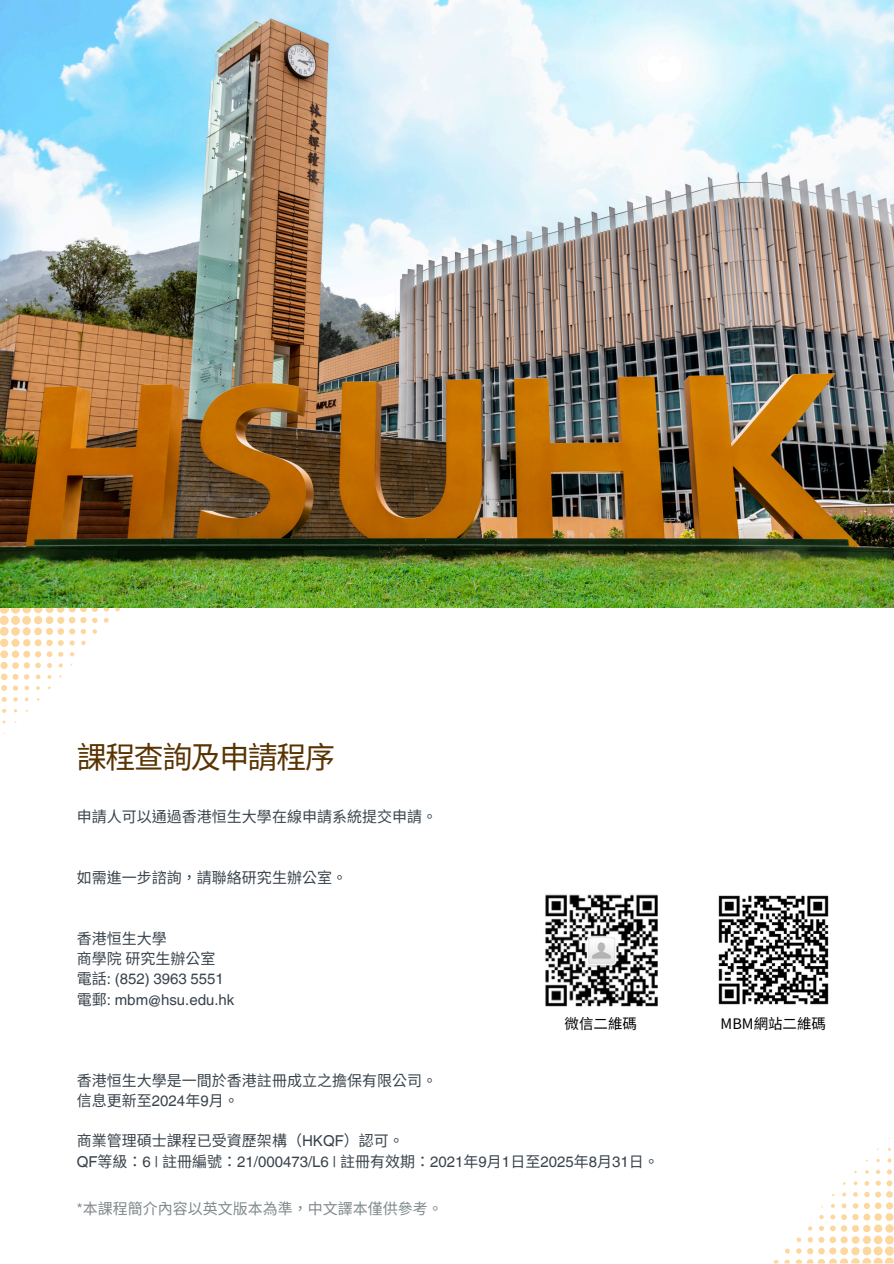
<style>
.page{position:relative;width:894px;height:1264px;background:#fff}
.page>*{position:absolute;margin:0;border:0;box-sizing:border-box;transform-origin:0 0}
.t1{font:30px "Noto Sans CJ Ksc";color:#593302}
.t2{font:15px/20.2px "Noto Sans CJ Ksc";color:#39434c}
.t3{font:15px "Helvetica World";color:#39434c}
.t4{font:15px "Noto Sans CJ Ksc";color:#7f898b}
.t5{font:14.55px "Noto Sans TC";color:#000}
.s1{font-family:"Noto Sans CJ Ksc"}
.s2{font-family:"Helvetica World"}
</style>
<div class="page">
<img style="left:718px;top:895px;width:111px;height:110px">
<img style="left:0;top:0;width:893px;height:608px">
<div style="left:885px;top:1213px;width:8px;height:7px;background:#fdd79d;border-radius:50%"></div>
<div style="left:862px;top:1224px;width:8px;height:8px;background:#fefdfb;border-radius:50%"></div>
<div style="left:874px;top:1213px;width:7px;height:7px;background:#fdd79d;border-radius:50%"></div>
<svg style="left:885px;top:1202px;width:7px;height:7px"></svg>
<svg style="left:863px;top:1213px;width:7px;height:7px"></svg>
<svg style="left:885px;top:1191px;width:7px;height:6px"></svg>
<svg style="left:852px;top:1213px;width:6px;height:7px"></svg>
<svg style="left:886px;top:1180px;width:6px;height:6px"></svg>
<svg style="left:841px;top:1214px;width:5px;height:5px"></svg>
<svg style="left:875px;top:1180px;width:5px;height:5px"></svg>
<svg style="left:887px;top:1169px;width:4px;height:5px"></svg>
<svg style="left:830px;top:1214px;width:5px;height:5px"></svg>
<svg style="left:841px;top:1203px;width:5px;height:5px"></svg>
<svg style="left:785px;top:1248px;width:4px;height:5px"></svg>
<svg style="left:784px;top:1259px;width:5px;height:4px"></svg>
<svg style="left:852px;top:1191px;width:28px;height:17px"></svg>
<svg style="left:864px;top:1181px;width:4px;height:4px"></svg>
<svg style="left:795px;top:1225px;width:98px;height:38px"></svg>
<svg style="left:876px;top:1169px;width:4px;height:4px"></svg>
<svg style="left:773px;top:1260px;width:5px;height:3px"></svg>
<svg style="left:819px;top:1215px;width:4px;height:4px"></svg>
<svg style="left:887px;top:1158px;width:4px;height:4px"></svg>
<svg style="left:853px;top:1181px;width:4px;height:4px"></svg>
<svg style="left:1px;top:685px;width:6px;height:6px"></svg>
<svg style="left:13px;top:685px;width:5px;height:5px"></svg>
<svg style="left:2px;top:697px;width:5px;height:5px"></svg>
<svg style="left:104px;top:618px;width:5px;height:4px"></svg>
<svg style="left:104px;top:608px;width:5px;height:3px"></svg>
<svg style="left:24px;top:685px;width:5px;height:5px"></svg>
<svg style="left:13px;top:697px;width:5px;height:4px"></svg>
<svg style="left:115px;top:608px;width:5px;height:3px"></svg>
<svg style="left:2px;top:708px;width:4px;height:5px"></svg>
<svg style="left:36px;top:686px;width:4px;height:4px"></svg>
<svg style="left:0;top:608px;width:98px;height:71px"></svg>
<img style="left:545px;top:894px;width:112px;height:112px">
<p class="t1" style="left:77px;top:733px;width:259px">課程查詢及申請程序</p>
<p class="t2" style="left:77px;top:806px;width:351px">申請人可以通過香港恒生大學在線申請系統提交申請。</p>
<p class="t2" style="left:77px;top:866px;width:261px">如需進一步諮詢， 請聯絡研究生辦公室。</p>
<h1 class="t2" style="left:77px;top:927px;width:91px">香港恒生大學</h1>
<p class="t2" style="left:77px;top:947px;width:140px">商學院研究生辦公室</p>
<p class="t3" style="left:77px;top:970px;width:148px"><span class="s1">電話</span>: (852) 3963 5551</p>
<p class="t3" style="left:77px;top:990px;width:159px"><span class="s1">電郵</span>: mbm@hsu.edu.hk</p>
<p class="t5" style="left:564px;top:1012px;width:74px">微信二維碼</p>
<p class="t5" style="left:720px;top:1012px;width:107px">MBM網站二維碼</p>
<p class="t2" style="left:77px;top:1069px;width:351px">香港恒生大學是一間於香港註冊成立之擔保有限公司。</p>
<p class="t2" style="left:77px;top:1089px;width:153px">信息更新至<span class="s2">2024</span>年<span class="s2">9</span>月。</p>
<p class="t2" style="left:77px;top:1130px;width:572px">商業管理碩士課程已受資歷架構（<span class="s2">HKQF</span>）認可。<br><span class="s2">QF</span>等級： <span class="s2">6 |</span> 註冊編號： <span class="s2">21/000473/L6 |</span> 註冊有效期： <span class="s2">2021</span>年<span class="s2">9</span>月 <span class="s2">1</span>日至<span class="s2">2025</span>年<span class="s2">8</span>月 <span class="s2">31</span>日。</p>
<h2 class="t4" style="left:77px;top:1196px;width:357px"><span class="s2">*</span>本課程簡介內容以英文版本為準， 中文譯本僅供參考。</h2>
</div>
